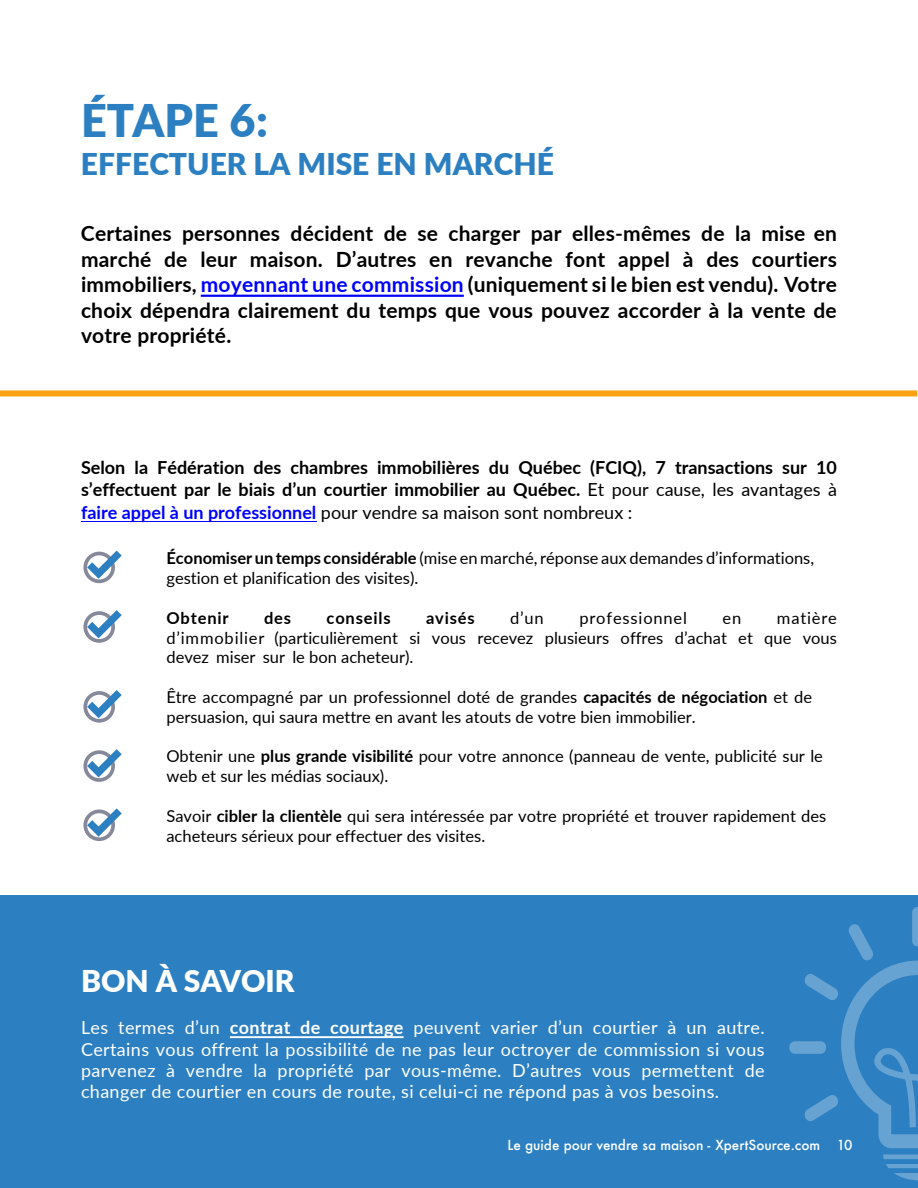
<style>
.page{position:relative;width:918px;height:1188px;background:#fff}
.page>*{position:absolute;margin:0;border:0;box-sizing:border-box;transform-origin:0 0}
.t1{font:900 45px "Lato";color:#2c7fc1}
.t2{font:900 30px "Lato";color:#2c7fc1}
.t3{font:900 30px "Lato";color:#fff}
.t4{font:700 21px/25.5px "Lato";letter-spacing:.01em;color:#000;text-align:justify}
.t5{font:18px/21.3px "Lato";letter-spacing:.02em;color:#fff;text-align:justify}
.t6{font:700 18px/22.2px "Lato";color:#000;text-align:justify}
.t7{font:16.5px/19.8px "Lato";color:#000}
.t8{font:700 16.5px "Lato";letter-spacing:.05em;color:#000}
.t9{font:16.5px "Lato";letter-spacing:.05em;color:#000}
.t10{font:500 13.5px "Futura";color:#fff}
.s1{color:#00f}
.s2{font-weight:400}
.s3{font-weight:700}
</style>
<div class="page">
<div style="left:0;top:895px;width:918px;height:293px;background:#2c7fc1"></div>
<hr style="left:230px;top:1036px;width:174px;height:2px;background:#fff">
<div style="left:0;top:390px;width:917px;height:6px;background:#fea211"></div>
<svg style="left:883px;top:1154px;width:35px;height:26px"></svg>
<div style="left:789px;top:1041px;width:37px;height:13px;background:#66a2d2;border-radius:6px"></div>
<svg style="left:804px;top:907px;width:114px;height:241px"></svg>
<hr style="left:201px;top:295px;width:263px;height:2px;background:#00f">
<svg style="left:83px;top:551px;width:39px;height:32px"></svg>
<hr style="left:81px;top:521px;width:236px;height:1px;background:#00f">
<svg style="left:83px;top:610px;width:39px;height:33px"></svg>
<svg style="left:83px;top:690px;width:39px;height:33px"></svg>
<svg style="left:83px;top:749px;width:39px;height:33px"></svg>
<svg style="left:83px;top:808px;width:39px;height:33px"></svg>
<h1 class="t1" style="left:81px;top:87px;width:189px">ÉTAPE 6 :</h1>
<h2 class="t2" style="left:81px;top:141px;width:474px">EFFECTUER LA MISE EN MARCHÉ</h2>
<p class="t4" style="left:81px;top:220px;width:758px">Certaines personnes décident de se charger par elles-mêmes de la mise en marché de leur maison. D’autres en revanche font appel à des courtiers immobiliers, <span class="s1">moyennant une commission</span> (uniquement si le bien est vendu). Votre choix dépendra clairement du temps que vous pouvez accorder à la vente de votre propriété.</p>
<p class="t6" style="left:81px;top:456px;width:758px">Selon la Fédération des chambres immobilières du Québec (FCIQ), 7 transactions sur 10 s’effectuent par le biais d’un courtier immobilier au Québec. <span class="s2">Et pour cause, les avantages à </span><span class="s1">faire appel à un professionnel</span> <span class="s2">pour vendre sa maison sont nombreux :</span></p>
<p class="t7" style="left:166px;top:548px;width:649px"><span class="s3">Économiser un temps considérable</span> (mise en marché, réponse aux demandes d’informations, gestion et planification des visites).</p>
<p class="t8" style="left:166px;top:606px;width:64px">Obtenir</p>
<p class="t8" style="left:264px;top:606px;width:29px">des</p>
<p class="t8" style="left:327px;top:606px;width:66px">conseils</p>
<p class="t8" style="left:426px;top:606px;width:50px">avisés</p>
<p class="t7" style="left:510px;top:607px;width:35px">d’un</p>
<p class="t9" style="left:579px;top:606px;width:109px">professionnel</p>
<p class="t7" style="left:723px;top:607px;width:20px">en</p>
<p class="t7" style="left:166px;top:607px;width:672px;text-align:justify;text-indent:611px">matière d’immobilier (particulièrement si vous recevez plusieurs offres d’achat et que vous devez miser sur le bon acheteur).</p>
<p class="t7" style="left:166px;top:686px;width:647px">Être accompagné par un professionnel doté de grandes <span class="s3">capacités de négociation</span> et de persuasion, qui saura mettre en avant les atouts de votre bien immobilier.</p>
<p class="t7" style="left:166px;top:746px;width:658px">Obtenir une <span class="s3">plus grande visibilité</span> pour votre annonce (panneau de vente, publicité sur le web et sur les médias sociaux).</p>
<p class="t7" style="left:166px;top:805px;width:661px">Savoir <span class="s3">cibler la clientèle</span> qui sera intéressée par votre propriété et trouver rapidement des acheteurs sérieux pour effectuer des visites.</p>
<h2 class="t3" style="left:81px;top:958px;width:215px">BON À SAVOIR</h2>
<p class="t5" style="left:81px;top:1016px;width:685px">Les termes d’un <span class="s3">contrat de courtage</span> peuvent varier d’un courtier à un autre.<br>Certains vous offrent la possibilité de ne pas leur octroyer de commission si vous parvenez à vendre la propriété par vous-même. D’autres vous permettent de changer de courtier en cours de route, si celui-ci ne répond pas à vos besoins.</p>
<p class="t10" style="left:508px;top:1136px;width:347px">Le guide pour vendre sa maison - XpertSource.com 10</p>
</div>
